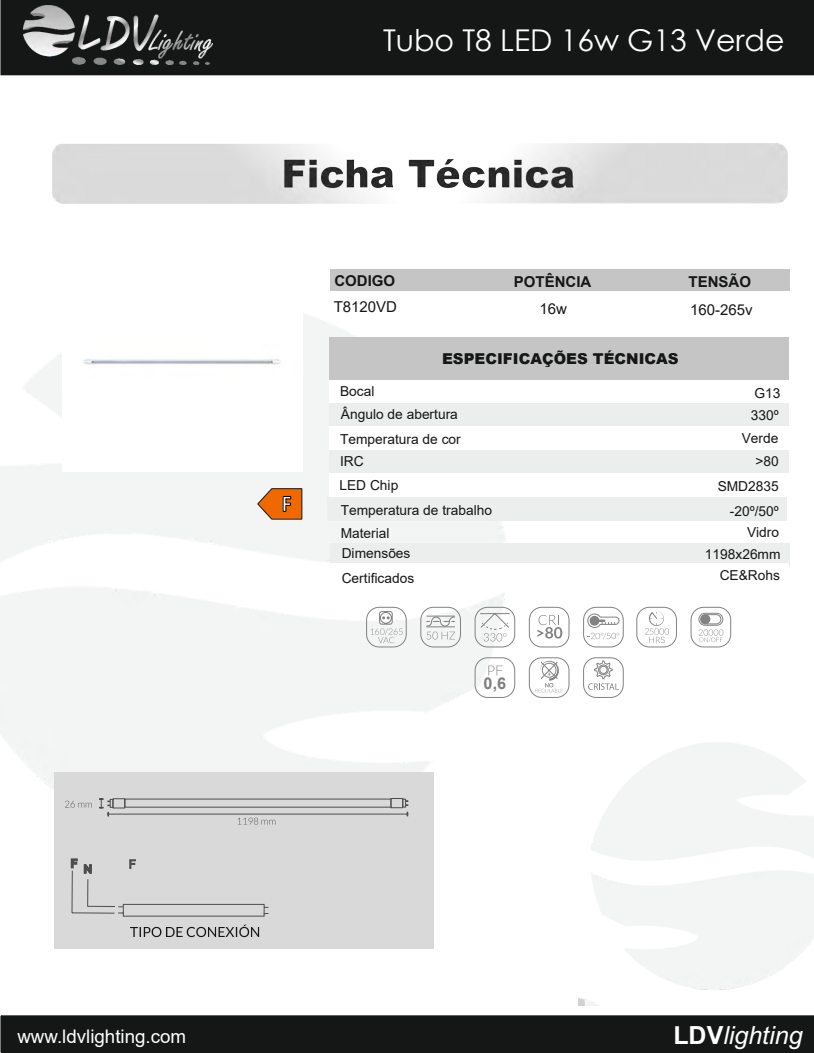
<style>
.page{position:relative;width:814px;height:1053px;background:#fff}
.page>*{position:absolute;margin:0;border:0;box-sizing:border-box;transform-origin:0 0}
.t1{font:30px "Century Gothic";color:#fff}
.t2{font:italic 25px "Arial";color:#fff}
.t3{font:700 23.5px "Calibri";color:#fff;scale:.92 1}
.t4{font:18.75px "Arial";color:#fff}
.t5{font:700 16.25px "Arial";color:#808080}
.t6{font:900 15px "Arial";color:#151616}
.t7{font:700 15px "Arial";color:#151616}
.t8{font:15px "Arial";color:#151616}
.t9{font:13.75px/25.8px "Arial";color:#151616}
.t10{font:13.75px "Arial";color:#151616}
.s1{font-style:inherit}
.s2{font-weight:700;font-style:normal}
</style>
<div class="page">
<img style="left:1px;top:498px;width:533px;height:123px">
<svg style="left:1px;top:75px;width:813px;height:423px"></svg>
<div style="left:304px;top:119px;width:488px;height:60px;background:#fff;border:1px solid #d9d9da;border-radius:11px"></div>
<div style="left:52px;top:119px;width:516px;height:60px;background:#fff;border:1px solid #d9d9da;border-radius:11px"></div>
<div style="left:330px;top:269px;width:459px;height:22px;background:#c5c5c5"></div>
<div style="left:330px;top:337px;width:459px;height:42px;background:#c5c5c5"></div>
<div style="left:329px;top:380px;width:459px;height:23px;background:#fff"></div>
<div style="left:330px;top:403px;width:459px;height:23px;background:#eceded"></div>
<div style="left:330px;top:449px;width:459px;height:23px;background:#eceded"></div>
<div style="left:328px;top:497px;width:459px;height:24px;background:#eceded"></div>
<div style="left:330px;top:543px;width:459px;height:24px;background:#eceded"></div>
<div style="left:330px;top:473px;width:459px;height:23px;background:#fff"></div>
<div style="left:330px;top:426px;width:459px;height:24px;background:#fff"></div>
<div style="left:0;top:0;width:814px;height:75px;background:#151616"></div>
<img style="left:23px;top:5px;width:189px;height:60px">
<div style="left:1px;top:1015px;width:813px;height:37px;background:#151616"></div>
<div style="left:329px;top:563px;width:459px;height:24px;background:#fff"></div>
<img style="left:52px;top:143px;width:735px;height:61px">
<svg style="left:257px;top:488px;width:45px;height:31px"></svg>
<div style="left:54px;top:772px;width:379px;height:176px;background:#d9d9da"></div>
<svg style="left:130px;top:924px;width:129px;height:13px"></svg>
<svg style="left:70px;top:858px;width:199px;height:58px"></svg>
<div style="left:113px;top:798px;width:12px;height:10px;border:1px solid #4e4e4d"></div>
<div style="left:391px;top:798px;width:12px;height:10px;border:1px solid #4e4e4d"></div>
<svg style="left:403px;top:798px;width:5px;height:17px"></svg>
<hr style="left:108px;top:813px;width:300px;height:1px;background:#4e4e4d">
<svg style="left:238px;top:817px;width:37px;height:7px"></svg>
<svg style="left:100px;top:798px;width:13px;height:17px"></svg>
<svg style="left:65px;top:800px;width:27px;height:7px"></svg>
<svg style="left:420px;top:606px;width:41px;height:41px"></svg>
<svg style="left:474px;top:606px;width:41px;height:41px"></svg>
<svg style="left:537px;top:615px;width:25px;height:23px"></svg>
<div style="left:529px;top:607px;width:40px;height:40px;border:1px solid #818281;border-radius:13px"></div>
<svg style="left:583px;top:606px;width:41px;height:41px"></svg>
<div style="left:636px;top:607px;width:40px;height:40px;border:1px solid #818281;border-radius:13px"></div>
<div style="left:691px;top:607px;width:40px;height:40px;border:1px solid #818281;border-radius:13px"></div>
<svg style="left:488px;top:665px;width:14px;height:10px"></svg>
<div style="left:475px;top:657px;width:40px;height:40px;border:1px solid #818281;border-radius:13px"></div>
<svg style="left:536px;top:660px;width:27px;height:32px"></svg>
<div style="left:529px;top:657px;width:40px;height:40px;border:1px solid #818281;border-radius:13px"></div>
<svg style="left:583px;top:657px;width:41px;height:40px"></svg>
<svg style="left:366px;top:606px;width:41px;height:41px"></svg>
<svg style="left:645px;top:612px;width:24px;height:31px"></svg>
<svg style="left:698px;top:612px;width:25px;height:30px"></svg>
<img style="left:62px;top:269px;width:240px;height:137px">
<img style="left:63px;top:334px;width:240px;height:137px">
<img style="left:63px;top:293px;width:239px;height:137px">
<h1 class="t1" style="left:383px;top:20px;width:403px">Tubo T8 LED 16w G13 Verde</h1>
<p class="t7" style="left:334px;top:275px;width:62px">CODIGO</p>
<p class="t7" style="left:514px;top:271px;width:79px">POTÊNCIA</p>
<p class="t7" style="left:688px;top:271px;width:64px">TENSÃO</p>
<p class="t8" style="left:334px;top:296px;width:65px">T8<span class="s1">12</span>0VD</p>
<p class="t8" style="left:539px;top:298px;width:29px">16w</p>
<p class="t8" style="left:690px;top:299px;width:64px"><span class="s1">1</span>6<span class="s1">0</span>-2<span class="s1">6</span>5v</p>
<h3 class="t3" style="left:282px;top:487px;width:12px">F</h3>
<p class="t9" style="left:340px;top:378px;width:36px">Bocal</p>
<p class="t6" style="left:442px;top:347px;width:238px">ESPECIFICAÇÕES TÉCNICAS</p>
<p class="t9" style="left:340px;top:400px;width:122px">Ângulo de abertura<br>Temperatura de cor</p>
<p class="t9" style="left:340px;top:448px;width:25px">IRC</p>
<p class="t9" style="left:341px;top:497px;width:153px">Temperatura de trabalho</p>
<p class="t9" style="left:339px;top:472px;width:60px">LED Chip</p>
<p class="t9" style="left:341px;top:523px;width:71px;line-height:19.5px">Material<br>Dimensões</p>
<p class="t9" style="left:342px;top:565px;width:74px">Certificados</p>
<p class="t10" style="left:754px;top:383px;width:27px">G13</p>
<p class="t10" style="left:751px;top:405px;width:29px">330º</p>
<p class="t10" style="left:741px;top:428px;width:38px">Verde</p>
<p class="t10" style="left:755px;top:456px;width:25px">&gt;80</p>
<p class="t10" style="left:730px;top:506px;width:51px">-20º/<span class="s1">5</span>0º</p>
<p class="t10" style="left:717px;top:480px;width:63px">SMD2835</p>
<p class="t9" style="left:705px;top:521px;width:77px;line-height:21.9px;text-align:right">Vidro<br>1198<span class="s1">x</span>26<span class="s1">mm</span></p>
<p class="t10" style="left:719px;top:570px;width:62px">CE&amp;Rohs</p>
<p class="t5" style="left:483px;top:672px;width:24px">0,6</p>
<h3 class="t4" style="left:17px;top:1023px;width:170px">www.ldvlighting.com</h3>
<h2 class="t2" style="left:673px;top:1026px;width:131px"><span class="s2">LDV</span>lighting</h2>
</div>
